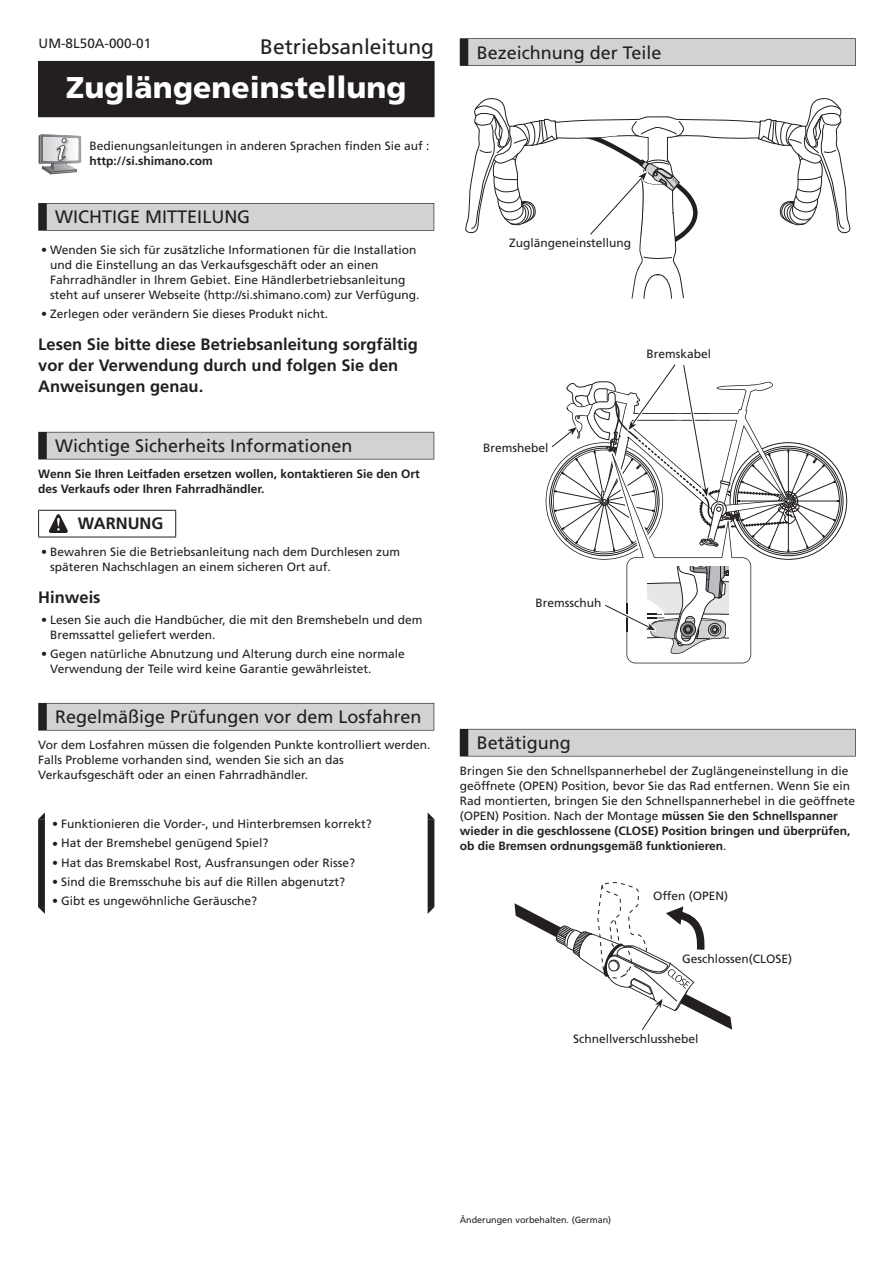
<style>
.page{position:relative;width:893px;height:1263px;background:#fff}
.page>*{position:absolute;margin:0;border:0;box-sizing:border-box;transform-origin:0 0}
.t1{font:900 30px "Frutiger LT Pro";color:#fff}
.t2{font:21px "Frutiger LT Pro";color:#231f20}
.t3{font:18px "Frutiger LT Pro";color:#231f20}
.t4{font:700 16.5px/21px "Frutiger LT Pro";color:#231f20}
.t5{font:13.5px "Frutiger LT Pro";color:#231f20}
.t6{font:12px/15px "Frutiger LT Pro";color:#231f20}
.t7{font:700 12px/15px "Frutiger LT Pro";color:#231f20}
.t8{font:9px "Frutiger LT Pro";color:#231f20}
.s1{font-weight:300}
.s2{font-weight:700}
</style>
<div class="page">
<div style="left:38px;top:203px;width:396px;height:28px;background:#231f20"></div>
<div style="left:47px;top:204px;width:387px;height:26px;background:#d1d2d4"></div>
<div style="left:38px;top:432px;width:396px;height:27px;background:#231f20"></div>
<div style="left:47px;top:432px;width:387px;height:27px;background:#d1d2d4"></div>
<div style="left:38px;top:703px;width:396px;height:27px;background:#231f20"></div>
<div style="left:47px;top:703px;width:387px;height:27px;background:#d1d2d4"></div>
<div style="left:39px;top:61px;width:395px;height:56px;background:#231f20"></div>
<hr style="left:38px;top:61px;width:207px;height:1px;background:#231f20">
<hr style="left:38px;top:62px;width:1px;height:54px;background:#231f20">
<hr style="left:434px;top:62px;width:1px;height:54px;background:#231f20">
<hr style="left:38px;top:116px;width:207px;height:1px;background:#231f20">
<svg style="left:39px;top:134px;width:42px;height:40px"></svg>
<hr style="left:38px;top:510px;width:40px;height:1px;background:#231f20">
<svg style="left:38px;top:511px;width:1px;height:26px"></svg>
<hr style="left:78px;top:510px;width:98px;height:1px;background:#231f20">
<svg style="left:175px;top:511px;width:1px;height:26px"></svg>
<hr style="left:38px;top:537px;width:40px;height:1px;background:#231f20">
<hr style="left:78px;top:537px;width:98px;height:1px;background:#231f20">
<svg style="left:49px;top:514px;width:18px;height:19px"></svg>
<svg style="left:38px;top:812px;width:396px;height:102px"></svg>
<div style="left:460px;top:38px;width:396px;height:28px;background:#231f20"></div>
<div style="left:468px;top:39px;width:387px;height:26px;background:#d1d2d4"></div>
<div style="left:460px;top:729px;width:396px;height:27px;background:#231f20"></div>
<div style="left:468px;top:729px;width:387px;height:27px;background:#d1d2d4"></div>
<svg style="left:465px;top:98px;width:386px;height:201px"></svg>
<svg style="left:546px;top:364px;width:301px;height:300px"></svg>
<svg style="left:514px;top:882px;width:218px;height:148px"></svg>
<p class="t5" style="left:39px;top:36px;width:114px">UM-8L50A-000-01</p>
<h2 class="t2" style="left:260px;top:34px;width:175px">Betriebsanleitung</h2>
<h1 class="t1" style="left:66px;top:69px;width:342px">Zuglängeneinstellung</h1>
<p class="t6" style="left:90px;top:139px;width:342px">Bedienungsanleitungen in anderen Sprachen finden Sie auf :</p>
<p class="t7" style="left:90px;top:154px;width:125px">http://si.shimano.com</p>
<h3 class="t3" style="left:55px;top:206px;width:197px">WICHTIGE MITTEILUNG</h3>
<p class="t6" style="left:50px;top:242px;width:371px;text-indent:-9px"><span class="s1">•</span> Wenden Sie sich für zusätzliche Informationen für die Installation und die Einstellung an das Verkaufsgeschäft oder an einen Fahrradhändler in Ihrem Gebiet. Eine Händlerbetriebsanleitung steht auf unserer Webseite (http://si.shimano.com) zur Verfügung.</p>
<p class="t6" style="left:41px;top:306px;width:289px"><span class="s1">•</span> Zerlegen oder verändern Sie dieses Produkt nicht.</p>
<h3 class="t4" style="left:38px;top:333px;width:381px">Lesen Sie bitte diese Betriebsanleitung sorgfältig vor der Verwendung durch und folgen Sie den<br>Anweisungen genau.</h3>
<h3 class="t3" style="left:55px;top:435px;width:299px">Wichtige Sicherheits Informationen</h3>
<p class="t7" style="left:38px;top:467px;width:383px">Wenn Sie Ihren Leitfaden ersetzen wollen, kontaktieren Sie den Ort des Verkaufs oder Ihren Fahrradhändler.</p>
<h3 class="t4" style="left:78px;top:513px;width:87px">WARNUNG</h3>
<p class="t6" style="left:50px;top:544px;width:352px;text-indent:-9px"><span class="s1">•</span> Bewahren Sie die Betriebsanleitung nach dem Durchlesen zum späteren Nachschlagen an einem sicheren Ort auf.</p>
<h3 class="t4" style="left:38px;top:586px;width:64px">Hinweis</h3>
<p class="t6" style="left:50px;top:612px;width:374px;text-indent:-9px"><span class="s1">•</span> Lesen Sie auch die Handbücher, die mit den Bremshebeln und dem<br>Bremssattel geliefert werden.</p>
<p class="t6" style="left:50px;top:647px;width:356px;text-indent:-9px"><span class="s1">•</span> Gegen natürliche Abnutzung und Alterung durch eine normale<br>Verwendung der Teile wird keine Garantie gewährleistet.</p>
<h3 class="t3" style="left:55px;top:706px;width:368px">Regelmäßige Prüfungen vor dem Losfahren</h3>
<p class="t6" style="left:38px;top:738px;width:394px">Vor dem Losfahren müssen die folgenden Punkte kontrolliert werden.<br>Falls Probleme vorhanden sind, wenden Sie sich an das<br>Verkaufsgeschäft oder an einen Fahrradhändler.</p>
<p class="t6" style="left:52px;top:817px;width:321px"><span class="s1">•</span> Funktionieren die Vorder-, und Hinterbremsen korrekt?</p>
<p class="t6" style="left:52px;top:836px;width:218px"><span class="s1">•</span> Hat der Bremshebel genügend Spiel?</p>
<p class="t6" style="left:52px;top:855px;width:305px"><span class="s1">•</span> Hat das Bremskabel Rost, Ausfransungen oder Risse?</p>
<p class="t6" style="left:52px;top:874px;width:295px"><span class="s1">•</span> Sind die Bremsschuhe bis auf die Rillen abgenutzt?</p>
<p class="t6" style="left:52px;top:894px;width:206px"><span class="s1">•</span> Gibt es ungewöhnliche Geräusche?</p>
<h3 class="t3" style="left:477px;top:42px;width:186px">Bezeichnung der Teile</h3>
<p class="t6" style="left:509px;top:235px;width:124px">Zuglängeneinstellung</p>
<p class="t6" style="left:483px;top:440px;width:67px">Bremshebel</p>
<p class="t6" style="left:646px;top:346px;width:66px">Bremskabel</p>
<p class="t6" style="left:536px;top:596px;width:67px">Bremsschuh</p>
<h3 class="t3" style="left:477px;top:732px;width:96px">Betätigung</h3>
<p class="t6" style="left:460px;top:764px;width:397px">Bringen Sie den Schnellspannerhebel der Zuglängeneinstellung in die geöffnete (OPEN) Position, bevor Sie das Rad entfernen. Wenn Sie ein Rad montierten, bringen Sie den Schnellspannerhebel in die geöffnete (OPEN) Position. Nach der Montage <span class="s2">müssen Sie den Schnellspanner wieder in die geschlossene (CLOSE) Position bringen und überprüfen, ob die Bremsen ordnungsgemäß funktionieren</span>.</p>
<p class="t6" style="left:653px;top:888px;width:77px">Offen (OPEN)</p>
<p class="t6" style="left:682px;top:951px;width:112px">Geschlossen(CLOSE)</p>
<p class="t6" style="left:573px;top:1031px;width:127px">Schnellverschlusshebel</p>
<p class="t8" style="left:460px;top:1215px;width:153px">Änderungen vorbehalten. (German)</p>
</div>
